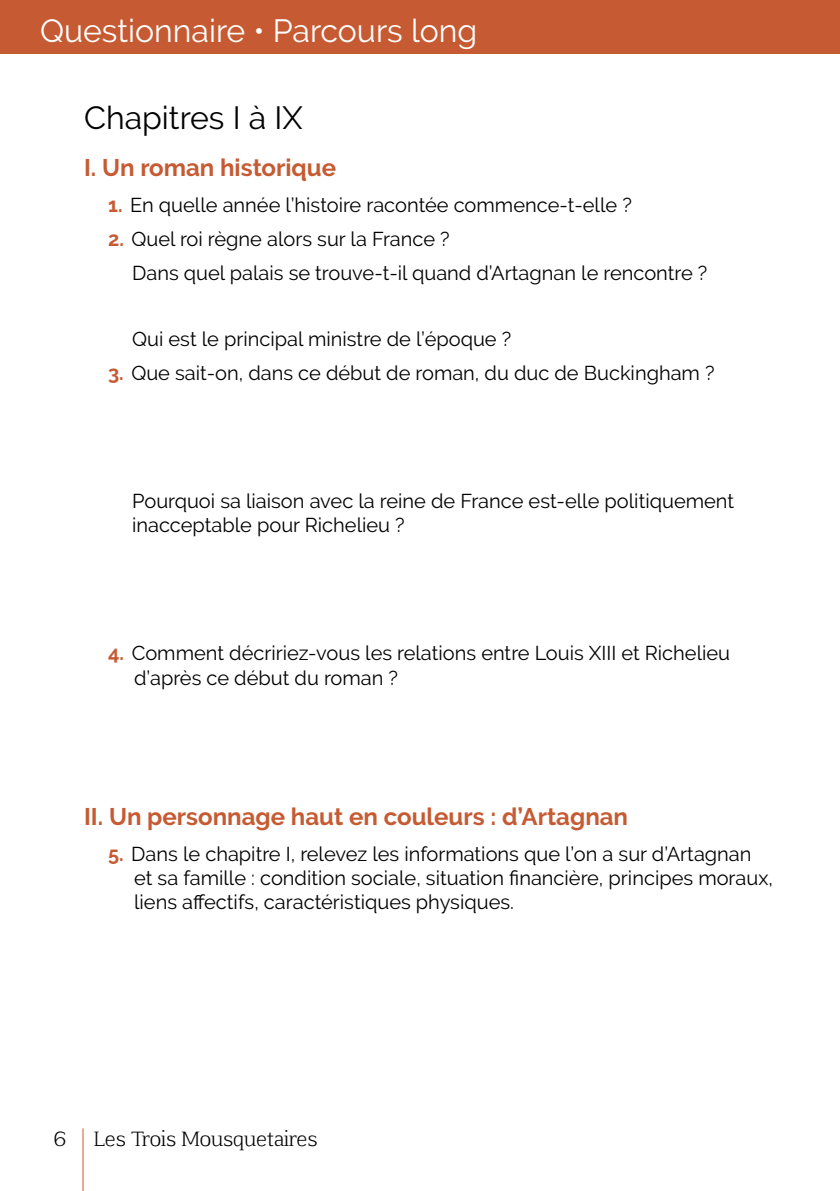
<style>
.page{position:relative;width:840px;height:1191px;background:#fff}
.page>*{position:absolute;margin:0;border:0;box-sizing:border-box;transform-origin:0 0}
.t1{font:32px "Raleway";color:#fff}
.Quest_Gd_Titre{font:32px "Raleway";color:#000}
.Quest_Titre{font:700 24px "Raleway";color:#c65a32}
.Quest_Texte{font:20px/24px "Raleway";color:#000}
.t2{font:20px "Aftaserif";color:#000}
.s1{font-weight:700;color:#c65a32}
</style>
<div class="page">
<hr style="left:82px;top:1128px;width:1px;height:63px;background:#c65a32">
<div style="left:0;top:0;width:839px;height:53px;background:#c65a32"></div>
<h1 class="t1" style="left:40px;top:12px;width:438px">Questionnaire • Parcours long</h1>
<p class="Quest_Gd_Titre" style="left:84px;top:100px;width:220px">Chapitres I à IX</p>
<p class="Quest_Titre" style="left:84px;top:154px;width:253px">I. Un roman historique</p>
<p class="Quest_Texte" style="left:108px;top:193px;width:525px"><span class="s1">1.</span> En quelle année l’histoire racontée commence-t-elle ?</p>
<p class="Quest_Texte" style="left:108px;top:227px;width:343px"><span class="s1">2.</span> Quel roi règne alors sur la France ?</p>
<p class="Quest_Texte" style="left:132px;top:261px;width:576px">Dans quel palais se trouve-t-il quand d’Artagnan le rencontre ?</p>
<p class="Quest_Texte" style="left:132px;top:327px;width:380px">Qui est le principal ministre de l’époque ?</p>
<p class="Quest_Texte" style="left:108px;top:361px;width:607px"><span class="s1">3.</span> Que sait-on, dans ce début de roman, du duc de Buckingham ?</p>
<p class="Quest_Texte" style="left:132px;top:489px;width:603px">Pourquoi sa liaison avec la reine de France est-elle politiquement inacceptable pour Richelieu ?</p>
<p class="Quest_Texte" style="left:134px;top:641px;width:597px;text-indent:-26px"><span class="s1">4.</span> Comment décririez-vous les relations entre Louis XIII et Richelieu d’après ce début du roman ?</p>
<p class="Quest_Titre" style="left:84px;top:803px;width:545px">II. Un personnage haut en couleurs : d’Artagnan</p>
<p class="Quest_Texte" style="left:134px;top:842px;width:640px;text-indent:-26px"><span class="s1">5.</span> Dans le chapitre I, relevez les informations que l’on a sur d’Artagnan et sa famille : condition sociale, situation financière, principes moraux, liens affectifs, caractéristiques physiques.</p>
<p class="t2" style="left:53px;top:1126px;width:14px">6</p>
<p class="t2" style="left:94px;top:1126px;width:225px">Les Trois Mousquetaires</p>
</div>
